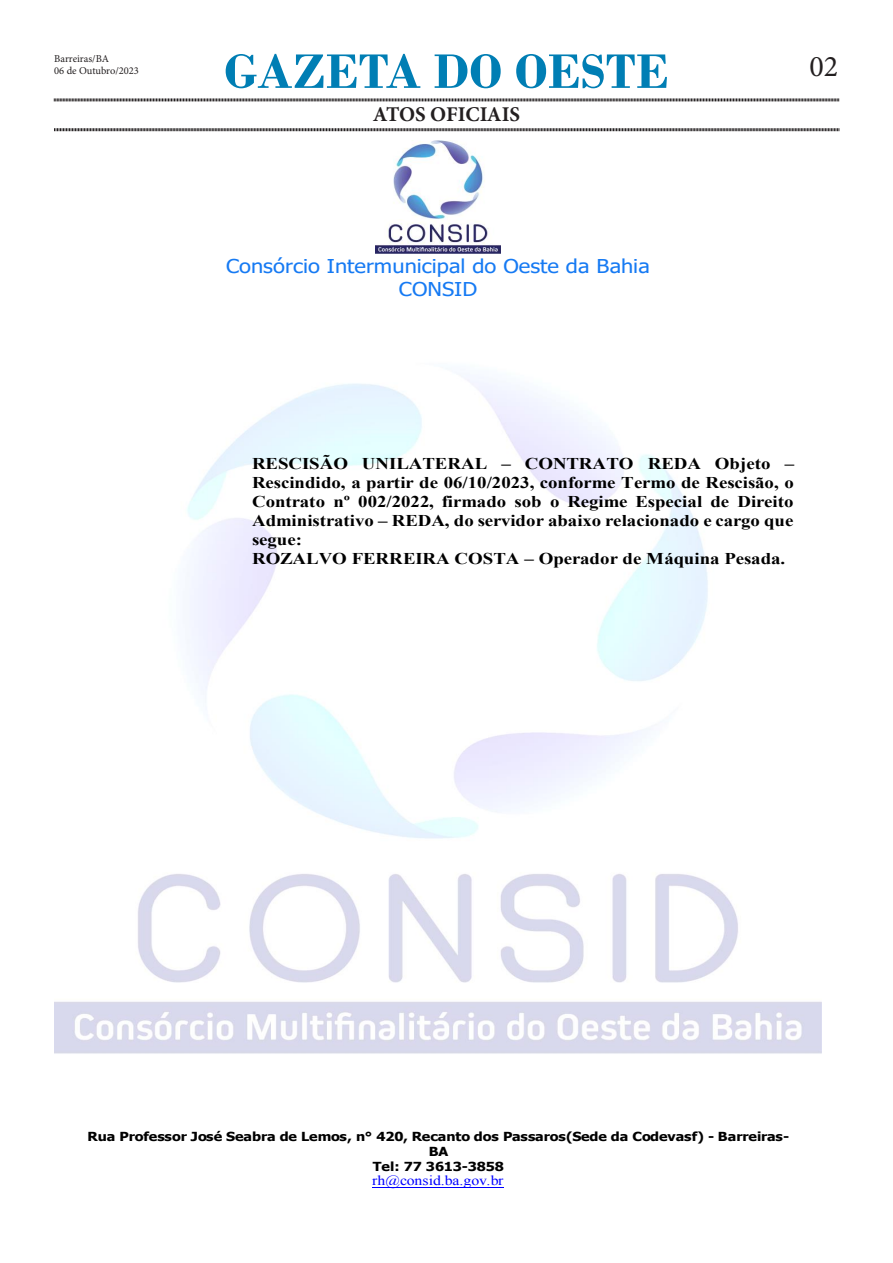
<style>
.page{position:relative;width:893px;height:1263px;background:#fff}
.page>*{position:absolute;margin:0;border:0;box-sizing:border-box;transform-origin:0 0}
.t1{font:700 51px "Bodoni";color:#007eb4}
.t2{font:30px "Minion Pro";color:#231f20}
.t3{font:700 21px "Minion Pro";letter-spacing:-.005em;color:#231f20}
.t4{font:19.05px/23.4px "Tahoma";color:#167af3;text-align:center;scale:1.15 1}
.t5{font:700 16.35px/18.9px "Times New Roman";color:#000;scale:1.15 1}
.t6{font:13.8px "Times New Roman";letter-spacing:-.01em;color:#00f;scale:1.15 1}
.t7{font:700 12.45px/15px "Tahoma";letter-spacing:-.005em;color:#000;text-align:center;scale:1.15 1}
.t8{font:10.5px "Minion Pro";color:#231f20}
</style>
<div class="page">
<svg style="left:54px;top:98px;width:785px;height:4px;background:#908e8e"></svg>
<svg style="left:54px;top:128px;width:785px;height:4px;background:#908e8e"></svg>
<img style="left:54px;top:374px;width:768px;height:680px">
<hr style="left:372px;top:1187px;width:132px;height:1px;background:#00f">
<img style="left:376px;top:141px;width:124px;height:113px">
<p class="t1" style="left:224px;top:41px;width:446px">GAZETA DO OESTE</p>
<p class="t3" style="left:373px;top:100px;width:149px">ATOS OFICIAIS</p>
<p class="t8" style="left:54px;top:51px;width:56px">Barreiras/BA</p>
<p class="t8" style="left:54px;top:64px;width:86px">06 de Outubro/2023</p>
<p class="t2" style="left:809px;top:46px;width:30px">02</p>
<p class="t4" style="left:226px;top:255px;width:370px">Consórcio Intermunicipal do Oeste da Bahia<br>CONSID</p>
<p class="t5" style="left:252px;top:454px;width:473px">RESCISÃO UNILATERAL – CONTRATO REDA Objeto – Rescindido, a partir de 06/10/2023, conforme Termo de Rescisão, o Contrato nº 002/2022, firmado sob o Regime Especial de Direito Administrativo – REDA, do servidor abaixo relacionado e cargo que segue:<br>ROZALVO FERREIRA COSTA – Operador de Máquina Pesada.</p>
<p class="t7" style="left:87px;top:1129px;width:612px">Rua Professor José Seabra de Lemos, n° 420, Recanto dos Passaros(Sede da Codevasf) - Barreiras-<br>BA<br>Tel: 77 3613-3858</p>
<p class="t6" style="left:372px;top:1171px;width:116px">rh@consid.ba.gov.br</p>
</div>
